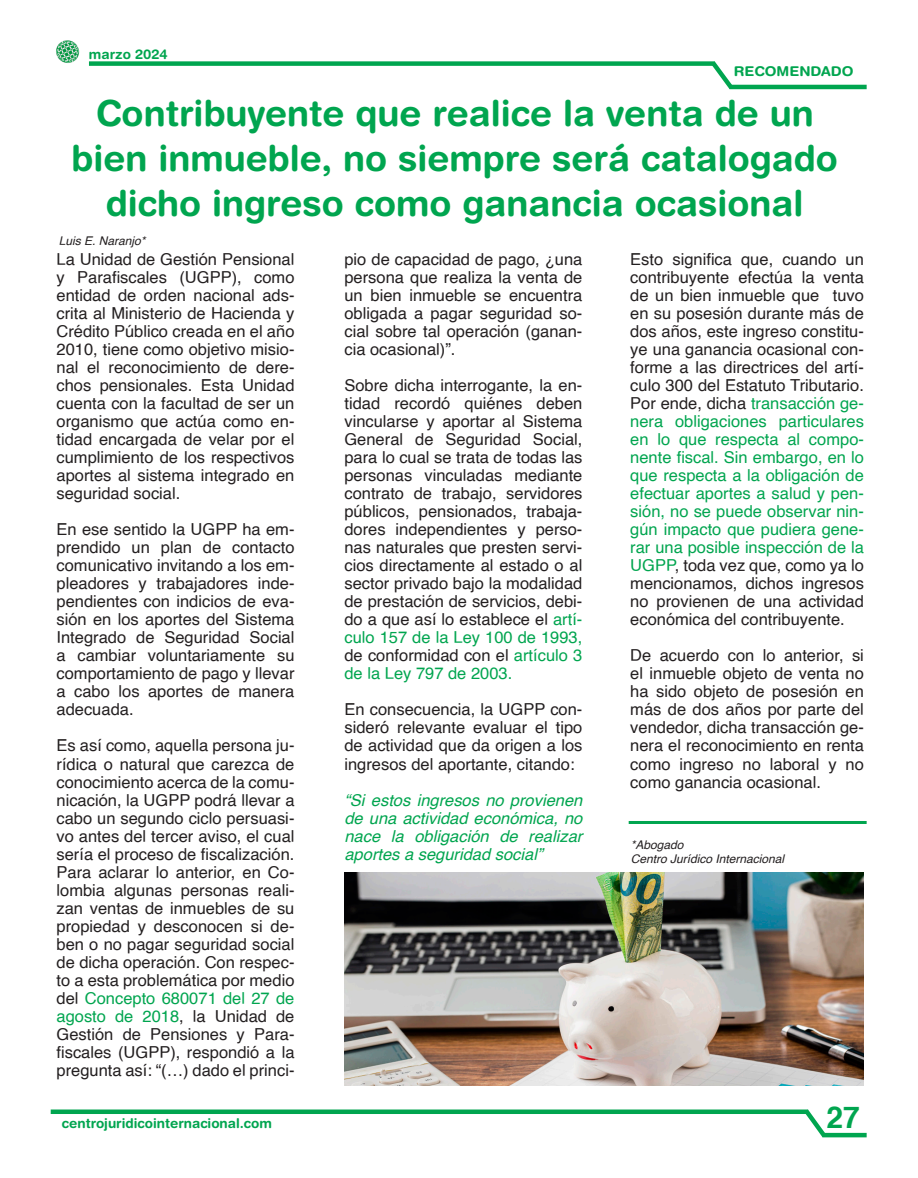
<style>
.page{position:relative;width:918px;height:1178px;background:#fff}
.page>*{position:absolute;margin:0;border:0;box-sizing:border-box;transform-origin:0 0}
.Titulo{font:700 36px/45px "Helvetica Rounded";color:#00a54f;text-align:center}
.t1{font:700 30px "Helvetica";color:#00a54f}
.Texto{font:16.5px/18px "Helvetica";color:#231f20;text-align:justify}
.Texto-2{font:italic 16.5px/18px "Helvetica";color:#00a54f;text-align:justify}
.Página_web{font:700 13.5px "Helvetica Rounded";color:#00a54f}
.Tema{font:700 13.5px "Helvetica Rounded";color:#00a54f;scale:1.07 1}
.Fecha{font:700 13.5px "Helvetica Rounded";color:#00a54f}
.Cargo{font:italic 12px "Helvetica";color:#231f20}
.Escritor{font:italic 12px "Helvetica";color:#231f20}
.s1{color:#00a54f}
</style>
<div class="page">
<div style="left:89px;top:61px;width:626px;height:5px;background:#00a54f"></div>
<svg style="left:707px;top:61px;width:31px;height:29px"></svg>
<hr style="left:730px;top:85px;width:137px;height:4px;background:#00a54f">
<div style="left:51px;top:1109px;width:757px;height:5px;background:#00a54f"></div>
<svg style="left:800px;top:1109px;width:31px;height:29px"></svg>
<hr style="left:823px;top:1133px;width:44px;height:4px;background:#00a54f">
<img style="left:56px;top:40px;width:24px;height:23px">
<hr style="left:629px;top:821px;width:238px;height:3px;background:#00a54f">
<img style="left:344px;top:873px;width:520px;height:212px">
<p class="Fecha" style="left:89px;top:46px;width:80px">marzo 2024</p>
<p class="Tema" style="left:734px;top:63px;width:113px">RECOMENDADO</p>
<p class="Titulo" style="left:72px;top:90px;width:768px">Contribuyente que realice la venta de un bien inmueble, no siempre será catalogado dicho ingreso como ganancia ocasional</p>
<p class="Escritor" style="left:59px;top:231px;width:88px">Luis E. Naranjo*</p>
<p class="Texto" style="left:57px;top:251px;width:239px">La Unidad de Gestión Pensional y Parafiscales (UGPP), como entidad de orden nacional ads&shy;crita al Ministerio de Hacienda y Crédito Público creada en el año 2010, tiene como objetivo misio&shy;nal el reconocimiento de dere&shy;chos pensionales. Esta Unidad cuenta con la facultad de ser un organismo que actúa como en&shy;tidad encargada de velar por el cumplimiento de los respectivos aportes al sistema integrado en seguridad social.</p>
<p class="Texto" style="left:57px;top:521px;width:239px">En ese sentido la UGPP ha em&shy;prendido un plan de contacto comunicativo invitando a los em&shy;pleadores y trabajadores inde&shy;pendientes con indicios de eva&shy;sión en los aportes del Sistema Integrado de Seguridad Social a cambiar voluntariamente su comportamiento de pago y llevar a cabo los aportes de manera adecuada.</p>
<p class="Texto" style="left:57px;top:737px;width:239px">Es así como, aquella persona ju&shy;rídica o natural que carezca de conocimiento acerca de la comu&shy;nicación, la UGPP podrá llevar a cabo un segundo ciclo persuasi&shy;vo antes del tercer aviso, el cual sería el proceso de fiscalización.</p>
<p class="Texto" style="left:57px;top:863px;width:239px">Para aclarar lo anterior, en Co&shy;lombia algunas personas reali&shy;zan ventas de inmuebles de su propiedad y desconocen si de&shy;ben o no pagar seguridad social de dicha operación. Con respec&shy;to a esta problemática por medio del <span class="s1">Concepto 680071 del 27 de agosto de 2018</span>, la Unidad de Gestión de Pensiones y Para&shy;fiscales (UGPP), respondió a la pregunta así: “(…) dado el princi-</p>
<p class="Página_web" style="left:62px;top:1115px;width:212px">centrojuridicointernacional.com</p>
<p class="Texto" style="left:344px;top:251px;width:239px">pio de capacidad de pago, ¿una persona que realiza la venta de un bien inmueble se encuentra obligada a pagar seguridad so&shy;cial sobre tal operación (ganan&shy;cia ocasional)”.</p>
<p class="Texto" style="left:344px;top:377px;width:239px">Sobre dicha interrogante, la en&shy;tidad recordó quiénes deben vincularse y aportar al Sistema General de Seguridad Social, para lo cual se trata de todas las personas vinculadas mediante contrato de trabajo, servidores públicos, pensionados, trabaja&shy;dores independientes y perso&shy;nas naturales que presten servi&shy;cios directamente al estado o al sector privado bajo la modalidad de prestación de servicios, debi&shy;do a que así lo establece el <span class="s1">artí&shy;culo 157 de la Ley 100 de 1993, </span>de conformidad con el <span class="s1">artículo 3 de la Ley 797 de 2003.</span></p>
<p class="Texto" style="left:344px;top:701px;width:239px">En consecuencia, la UGPP con&shy;sideró relevante evaluar el tipo de actividad que da origen a los ingresos del aportante, citando:</p>
<p class="Texto-2" style="left:344px;top:791px;width:239px">“Si estos ingresos no provienen de una actividad económica, no nace la obligación de realizar aportes a seguridad social”</p>
<p class="Texto" style="left:630px;top:251px;width:235px">Esto significa que, cuando un contribuyente efectúa la venta de un bien inmueble que tuvo en su posesión durante más de dos años, este ingreso constitu&shy;ye una ganancia ocasional con&shy;forme a las directrices del artí&shy;culo 300 del Estatuto Tributario.<br>Por ende, dicha <span class="s1">transacción ge&shy;nera obligaciones particulares en lo que respecta al compo&shy;nente fiscal. Sin embargo, en lo que respecta a la obligación de efectuar aportes a salud y pen&shy;sión, no se puede observar nin&shy;gún impacto que pudiera gene&shy;rar una posible inspección de la UGPP</span>, toda vez que, como ya lo mencionamos, dichos ingresos no provienen de una actividad económica del contribuyente.</p>
<p class="Texto" style="left:630px;top:647px;width:235px">De acuerdo con lo anterior, si el inmueble objeto de venta no ha sido objeto de posesión en más de dos años por parte del vendedor, dicha transacción ge&shy;nera el reconocimiento en renta como ingreso no laboral y no como ganancia ocasional.</p>
<p class="Cargo" style="left:631px;top:835px;width:54px">*Abogado</p>
<p class="Cargo" style="left:631px;top:849px;width:155px">Centro Jurídico Internacional</p>
<p class="t1" style="left:826px;top:1093px;width:35px">27</p>
</div>
